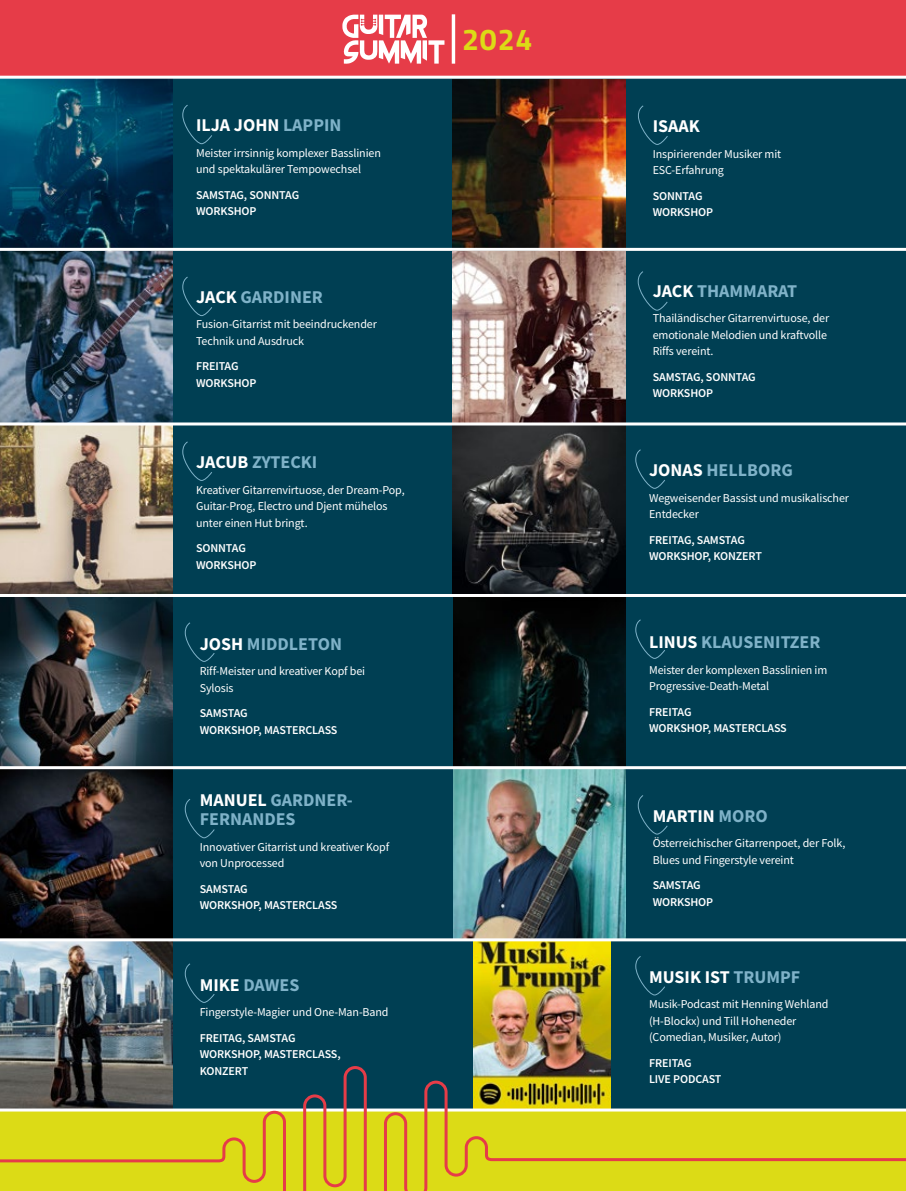
<style>
.page{position:relative;width:906px;height:1191px;background:#fff}
.page>*{position:absolute;margin:0;border:0;box-sizing:border-box;transform-origin:0 0}
.t1{font:700 30.3px "Titillium Web";color:#dcdb16}
.t2{font:700 18px/19.5px "Source Sans Pro";color:#7fb2c8}
.t3{font:700 18px "Source Sans Pro";color:#fff}
.t4{font:12px/16.5px "Source Sans Pro";letter-spacing:-.01em;color:#fff}
.t5{font:600 12px/16.5px "Source Sans Pro";letter-spacing:-.01em;color:#fff}
.s1{color:#7fb2c8}
.s2{color:#fff}
</style>
<div class="page">
<div style="left:0;top:0;width:906px;height:79px;background:#e63c48"></div>
<svg style="left:342px;top:15px;width:102px;height:49px"></svg>
<hr style="left:452px;top:14px;width:3px;height:50px;background:#fff">
<div style="left:0;top:79px;width:906px;height:1031px;background:#003f53"></div>
<img style="left:473px;top:941px;width:138px;height:123px">
<svg style="left:635px;top:956px;width:30px;height:40px"></svg>
<img style="left:453px;top:769px;width:172px;height:169px">
<svg style="left:637px;top:795px;width:31px;height:40px"></svg>
<img style="left:0;top:941px;width:172px;height:123px">
<svg style="left:184px;top:963px;width:31px;height:40px"></svg>
<img style="left:453px;top:79px;width:172px;height:687px">
<svg style="left:635px;top:619px;width:30px;height:40px"></svg>
<img style="left:0;top:770px;width:172px;height:168px">
<svg style="left:184px;top:799px;width:31px;height:39px"></svg>
<svg style="left:0;top:1064px;width:906px;height:127px"></svg>
<hr style="left:0;top:938px;width:906px;height:3px;background:#fff">
<img style="left:0;top:425px;width:172px;height:341px">
<svg style="left:184px;top:622px;width:31px;height:40px"></svg>
<hr style="left:0;top:766px;width:906px;height:3px;background:#fff">
<svg style="left:635px;top:449px;width:30px;height:40px"></svg>
<svg style="left:182px;top:441px;width:30px;height:40px"></svg>
<hr style="left:0;top:594px;width:906px;height:3px;background:#fff">
<img style="left:0;top:79px;width:172px;height:343px">
<svg style="left:182px;top:276px;width:30px;height:40px"></svg>
<svg style="left:637px;top:271px;width:31px;height:40px"></svg>
<svg style="left:182px;top:105px;width:30px;height:40px"></svg>
<svg style="left:638px;top:105px;width:30px;height:40px"></svg>
<hr style="left:0;top:248px;width:906px;height:3px;background:#fff">
<hr style="left:0;top:76px;width:906px;height:3px;background:#fff">
<hr style="left:0;top:422px;width:906px;height:3px;background:#fff">
<h2 class="t3" style="left:196px;top:113px;width:147px">ILJA JOHN <span class="s1">LAPPIN</span></h2>
<p class="t4" style="left:196px;top:145px;width:186px">Meister irrsinnig komplexer Basslinien und spektakulärer Tempowechsel</p>
<p class="t5" style="left:196px;top:186px;width:105px">SAMSTAG, SONNTAG<br>WORKSHOP</p>
<h2 class="t2" style="left:196px;top:287px;width:128px"><span class="s2">JACK</span> GARDINER</h2>
<p class="t4" style="left:196px;top:316px;width:182px">Fusion-Gitarrist mit beeindruckender<br>Technik und Ausdruck</p>
<p class="t5" style="left:196px;top:358px;width:62px">FREITAG<br>WORKSHOP</p>
<h2 class="t2" style="left:196px;top:452px;width:123px"><span class="s2">JACUB</span> ZYTECKI</h2>
<p class="t4" style="left:196px;top:481px;width:210px">Kreativer Gitarrenvirtuose, der Dream-Pop,<br>Guitar-Prog, Electro und Djent mühelos unter einen Hut bringt.</p>
<p class="t5" style="left:196px;top:540px;width:62px">SONNTAG<br>WORKSHOP</p>
<h2 class="t2" style="left:200px;top:633px;width:144px"><span class="s2">JOSH</span> MIDDLETON</h2>
<p class="t4" style="left:200px;top:663px;width:167px">Riff-Meister und kreativer Kopf bei<br>Sylosis</p>
<p class="t5" style="left:200px;top:705px;width:139px">SAMSTAG<br>WORKSHOP, MASTERCLASS</p>
<h2 class="t2" style="left:200px;top:790px;width:155px"><span class="s2">MANUEL</span> GARDNER-<br>FERNANDES</h2>
<p class="t4" style="left:200px;top:838px;width:191px">Innovativer Gitarrist und kreativer Kopf von Unprocessed</p>
<p class="t5" style="left:200px;top:880px;width:139px">SAMSTAG<br>WORKSHOP, MASTERCLASS</p>
<h2 class="t2" style="left:200px;top:975px;width:101px"><span class="s2">MIKE</span> DAWES</h2>
<p class="t4" style="left:200px;top:1004px;width:190px">Fingerstyle-Magier und One-Man-Band</p>
<p class="t5" style="left:200px;top:1029px;width:142px">FREITAG, SAMSTAG<br>WORKSHOP, MASTERCLASS,<br>KONZERT</p>
<h1 class="t1" style="left:462px;top:16px;width:72px">2024</h1>
<h2 class="t3" style="left:652px;top:114px;width:49px">ISAAK</h2>
<p class="t4" style="left:652px;top:145px;width:130px">Inspirierender Musiker mit<br>ESC-Erfahrung</p>
<p class="t5" style="left:652px;top:187px;width:62px">SONNTAG<br>WORKSHOP</p>
<h2 class="t2" style="left:652px;top:281px;width:146px"><span class="s2">JACK</span> THAMMARAT</h2>
<p class="t4" style="left:652px;top:310px;width:178px">Thailändischer Gitarrenvirtuose, der emotionale Melodien und kraftvolle<br>Riffs vereint.</p>
<p class="t5" style="left:652px;top:368px;width:105px">SAMSTAG, SONNTAG<br>WORKSHOP</p>
<h2 class="t2" style="left:649px;top:460px;width:145px"><span class="s2">JONAS</span> HELLBORG</h2>
<p class="t4" style="left:649px;top:489px;width:201px">Wegweisender Bassist und musikalischer<br>Entdecker</p>
<p class="t5" style="left:649px;top:531px;width:114px">FREITAG, SAMSTAG<br>WORKSHOP, KONZERT</p>
<h2 class="t2" style="left:649px;top:632px;width:173px"><span class="s2">LINUS</span> KLAUSENITZER</h2>
<p class="t4" style="left:649px;top:661px;width:180px">Meister der komplexen Basslinien im<br>Progressive-Death-Metal</p>
<p class="t5" style="left:649px;top:703px;width:139px">FREITAG<br>WORKSHOP, MASTERCLASS</p>
<h2 class="t3" style="left:653px;top:803px;width:117px">MARTIN <span class="s1">MORO</span></h2>
<p class="t4" style="left:653px;top:834px;width:194px">Österreichischer Gitarrenpoet, der Folk,<br>Blues und Fingerstyle vereint</p>
<p class="t5" style="left:653px;top:876px;width:62px">SAMSTAG<br>WORKSHOP</p>
<h2 class="t3" style="left:649px;top:964px;width:153px">MUSIK IST <span class="s1">TRUMPF</span></h2>
<p class="t4" style="left:649px;top:996px;width:181px">Musik-Podcast mit Henning Wehland (H-Blockx) und Till Hoheneder (Comedian, Musiker, Autor)</p>
<p class="t5" style="left:649px;top:1054px;width:74px">FREITAG<br>LIVE PODCAST</p>
</div>
